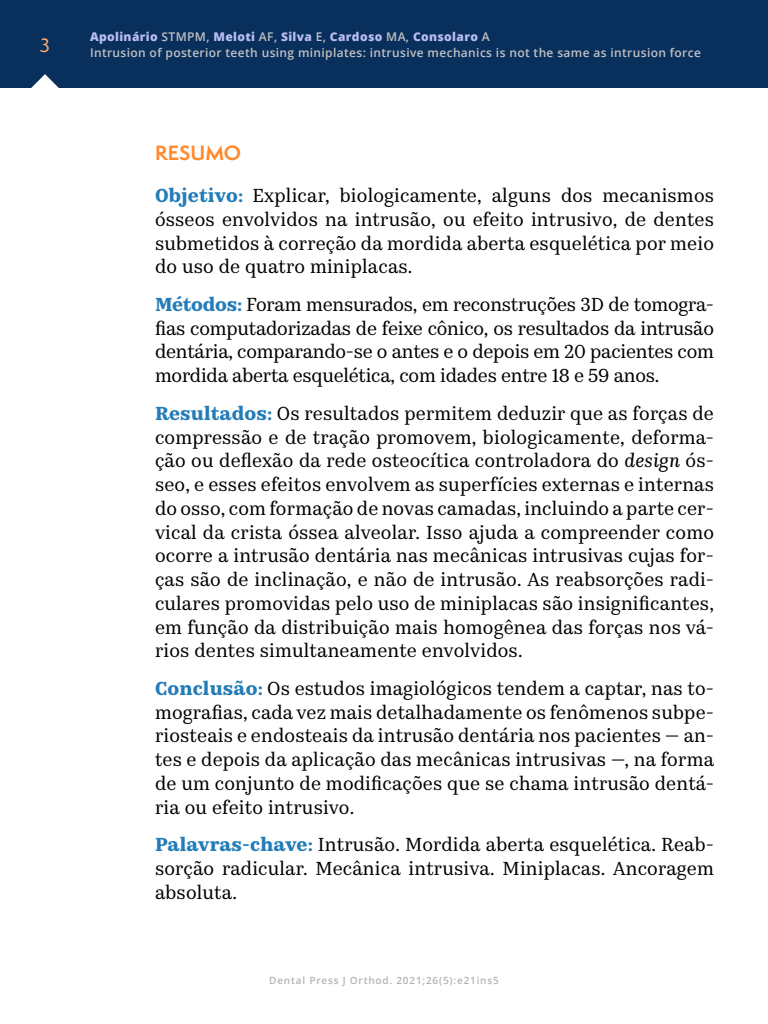
<style>
.page{position:relative;width:768px;height:1024px;background:#fff}
.page>*{position:absolute;margin:0;border:0;box-sizing:border-box;transform-origin:0 0}
.t1{font:19px/23.7px "Kazimir Text";letter-spacing:.01em;color:#000;text-align:justify}
.t2{font:700 19px "Semplicita Pro";color:#ff8b31}
.t3{font:500 18px "Semplicita Pro";color:#ffae6f}
.t4{font:600 12px "Open Sans";letter-spacing:.03em;color:#c1c1c3}
.t5{font:800 12px "Open Sans";letter-spacing:.03em;color:#b9beef}
.t6{font:600 10px "Open Sans";letter-spacing:.08em;color:#b3b3b3}
.s1{font-weight:600;color:#c1c1c3}
.s2{font-weight:700;color:#237cb8}
.s3{font-style:italic}
</style>
<div class="page">
<div style="left:0;top:0;width:768px;height:88px;background:#092f5c"></div>
<svg style="left:31px;top:74px;width:28px;height:14px"></svg>
<p class="t3" style="left:40px;top:33px;width:12px">3</p>
<p class="t5" style="left:90px;top:28px;width:401px">Apolinário <span class="s1">STMPM,</span> Meloti <span class="s1">AF,</span> Silva <span class="s1">E,</span> Cardoso <span class="s1">MA,</span> Consolaro <span class="s1">A</span></p>
<p class="t4" style="left:90px;top:45px;width:613px">Intrusion of posterior teeth using miniplates: intrusive mechanics is not the same as intrusion force</p>
<p class="t2" style="left:155px;top:139px;width:88px">RESUMO</p>
<p class="t1" style="left:155px;top:182px;width:561px"><span class="s2">Objetivo:</span> Explicar, biologicamente, alguns dos mecanismos ósseos envolvidos na intrusão, ou efeito intrusivo, de dentes submetidos à correção da mordida aberta esquelética por meio do uso de quatro miniplacas.</p>
<p class="t1" style="left:155px;top:291px;width:561px"><span class="s2">Métodos:</span> Foram mensurados, em reconstruções 3D de tomogra&shy;fias computadorizadas de feixe cônico, os resultados da intrusão dentária, comparando-se o antes e o depois em 20 pacientes com mordida aberta esquelética, com idades entre 18 e 59 anos.</p>
<p class="t1" style="left:155px;top:400px;width:561px"><span class="s2">Resultados:</span> Os resultados permitem deduzir que as forças de compressão e de tração promovem, biologicamente, deforma&shy;ção ou deflexão da rede osteocítica controladora do <span class="s3">design</span> ós&shy;seo, e esses efeitos envolvem as superfícies externas e internas do osso, com formação de novas camadas, incluindo a parte cer&shy;vical da crista óssea alveolar. Isso ajuda a compreender como ocorre a intrusão dentária nas mecânicas intrusivas cujas for&shy;ças são de inclinação, e não de intrusão. As reabsorções radi&shy;culares promovidas pelo uso de miniplacas são insignificantes, em função da distribuição mais homogênea das forças nos vá&shy;rios dentes simultaneamente envolvidos.</p>
<p class="t1" style="left:155px;top:675px;width:561px"><span class="s2">Conclusão:</span> Os estudos imagiológicos tendem a captar, nas to&shy;mografias, cada vez mais detalhadamente os fenômenos subpe&shy;riosteais e endosteais da intrusão dentária nos pacientes — an&shy;tes e depois da aplicação das mecânicas intrusivas —, na forma de um conjunto de modificações que se chama intrusão dentá&shy;ria ou efeito intrusivo.</p>
<p class="t1" style="left:155px;top:832px;width:560px"><span class="s2">Palavras-chave:</span> Intrusão. Mordida aberta esquelética. Reab&shy;sorção radicular. Mecânica intrusiva. Miniplacas. Ancoragem absoluta.</p>
<p class="t6" style="left:269px;top:974px;width:231px">Dental Press J Orthod. 2021;26(5):e21ins5</p>
</div>
